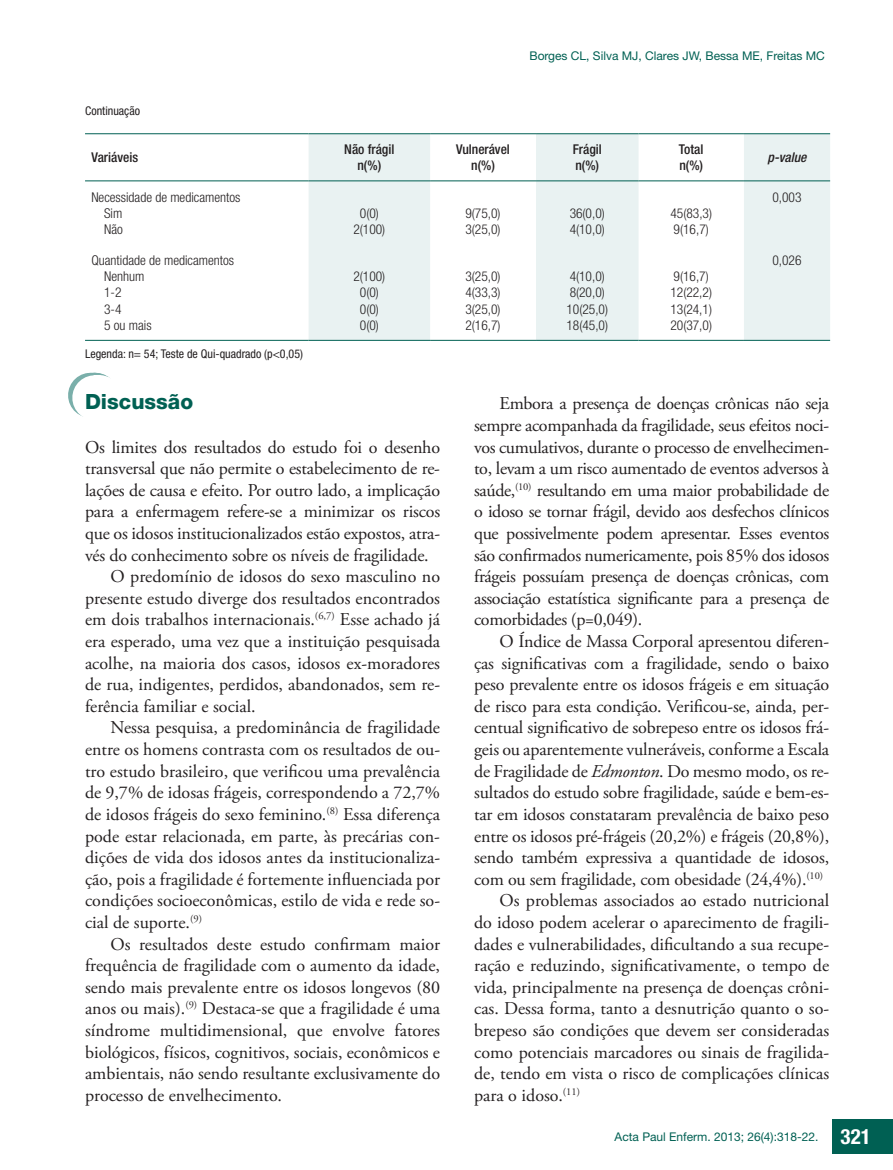
<style>
.page{position:relative;width:893px;height:1170px;background:#fff}
.page>*{position:absolute;margin:0;border:0;box-sizing:border-box;transform-origin:0 0}
.t1{font:800 21px "Helvetica Neue LT Std";color:#006053}
.t2{font:18px/21.6px "Adobe Garamond Pro";color:#231f20;text-align:justify}
.t3{font:300 condensed 13.5px/16.2px "Helvetica Neue LT Std";color:#231f20}
.t4{font:500 condensed 13.5px/16.2px "Helvetica Neue LT Std";color:#231f20;text-align:center}
.t5{font:italic 500 condensed 13.5px "Helvetica Neue LT Std";color:#231f20}
.t6{font:12px "Helvetica Neue LT Std";color:#006053}
.t7{font:condensed 12px "Helvetica Neue LT Std";color:#231f20}
.s1{font-style:italic}
.s2{font-weight:700;font-stretch:condensed;font-size:21px;color:#fff}
</style>
<div class="page">
<div style="left:832px;top:1118px;width:61px;height:35px;background:#006053"></div>
<svg style="left:309px;top:134px;width:521px;height:206px;fill:#e9f2f2"></svg>
<hr style="left:85px;top:133px;width:224px;height:1px;background:#006053">
<hr style="left:309px;top:133px;width:121px;height:1px;background:#006053">
<hr style="left:430px;top:133px;width:106px;height:1px;background:#006053">
<hr style="left:536px;top:133px;width:103px;height:1px;background:#006053">
<hr style="left:639px;top:133px;width:105px;height:1px;background:#006053">
<hr style="left:744px;top:133px;width:86px;height:1px;background:#006053">
<hr style="left:85px;top:180px;width:224px;height:1px;background:#006053">
<hr style="left:309px;top:180px;width:121px;height:1px;background:#006053">
<hr style="left:430px;top:180px;width:106px;height:1px;background:#006053">
<hr style="left:536px;top:180px;width:103px;height:1px;background:#006053">
<hr style="left:639px;top:180px;width:105px;height:1px;background:#006053">
<hr style="left:744px;top:180px;width:86px;height:1px;background:#006053">
<hr style="left:85px;top:340px;width:224px;height:1px;background:#006053">
<hr style="left:309px;top:340px;width:121px;height:1px;background:#006053">
<hr style="left:430px;top:340px;width:106px;height:1px;background:#006053">
<hr style="left:536px;top:340px;width:103px;height:1px;background:#006053">
<hr style="left:639px;top:340px;width:105px;height:1px;background:#006053">
<hr style="left:744px;top:340px;width:86px;height:1px;background:#006053">
<hr style="left:91px;top:373px;width:1px;height:45px;background:#7aafaa">
<svg style="left:92px;top:373px;width:7px;height:3px"></svg>
<hr style="left:95px;top:375px;width:1px;height:45px;background:#fff">
<p class="t7" style="left:85px;top:104px;width:56px">Continuação</p>
<p class="t6" style="left:529px;top:48px;width:297px">Borges CL, Silva MJ, Clares JW, Bessa ME, Freitas MC</p>
<p class="t4" style="left:91px;top:149px;width:48px">Variáveis</p>
<p class="t4" style="left:344px;top:141px;width:52px">Não frágil n(%)</p>
<p class="t4" style="left:456px;top:141px;width:55px">Vulnerável n(%)</p>
<p class="t4" style="left:573px;top:141px;width:31px;text-align:left">Frágil n(%)</p>
<p class="t4" style="left:679px;top:141px;width:26px;text-align:left">Total n(%)</p>
<p class="t5" style="left:768px;top:149px;width:40px">p-value</p>
<p class="t3" style="left:104px;top:188px;width:138px;text-indent:-13px">Necessidade de medicamentos<br>Sim<br>Não</p>
<p class="t3" style="left:772px;top:188px;width:31px">0,003</p>
<p class="t3" style="left:353px;top:205px;width:33px;text-align:center">0(0)<br>2(100)</p>
<p class="t3" style="left:465px;top:205px;width:37px">9(75,0)<br>3(25,0)</p>
<p class="t3" style="left:570px;top:205px;width:37px">36(0,0)<br>4(10,0)</p>
<p class="t3" style="left:670px;top:205px;width:43px">45(83,3)<br>9(16,7)</p>
<p class="t3" style="left:104px;top:252px;width:131px;text-indent:-13px">Quantidade de medicamentos<br>Nenhum<br>1-2<br>3-4<br>5 ou mais</p>
<p class="t3" style="left:353px;top:268px;width:33px;text-align:center">2(100)<br>0(0)<br>0(0)<br>0(0)</p>
<p class="t3" style="left:465px;top:268px;width:37px;text-align:justify">3(25,0)<br>4(33,3)<br>3(25,0)<br>2(16,7)</p>
<p class="t3" style="left:566px;top:268px;width:43px">4(10,0)<br>8(20,0)<br>10(25,0)<br>18(45,0)</p>
<p class="t3" style="left:670px;top:268px;width:43px">9(16,7)<br>12(22,2)<br>13(24,1)<br>20(37,0)</p>
<p class="t3" style="left:772px;top:252px;width:31px">0,026</p>
<p class="t7" style="left:85px;top:346px;width:219px">Legenda: n= 54; Teste de Qui-quadrado (p&lt;0,05)</p>
<p class="t1" style="left:85px;top:389px;width:110px">Discussão</p>
<p class="t2" style="left:85px;top:436px;width:357px">Os limites dos resultados do estudo foi o desenho</p>
<p class="t2" style="left:85px;top:458px;width:356px">transversal que não permite o estabelecimento de re-</p>
<p class="t2" style="left:85px;top:480px;width:357px">lações de causa e efeito. Por outro lado, a implicação</p>
<p class="t2" style="left:85px;top:501px;width:357px">para a enfermagem refere-se a minimizar os riscos</p>
<p class="t2" style="left:85px;top:523px;width:357px">que os idosos institucionalizados estão expostos, atra-</p>
<p class="t2" style="left:85px;top:544px;width:345px">vés do conhecimento sobre os níveis de fragilidade.</p>
<p class="t2" style="left:111px;top:566px;width:331px">O predomínio de idosos do sexo masculino no</p>
<p class="t2" style="left:85px;top:588px;width:357px">presente estudo diverge dos resultados encontrados</p>
<p class="t2" style="left:85px;top:609px;width:357px">em dois trabalhos internacionais.<sup>(6,7)</sup> Esse achado já</p>
<p class="t2" style="left:85px;top:631px;width:357px">era esperado, uma vez que a instituição pesquisada</p>
<p class="t2" style="left:85px;top:652px;width:357px">acolhe, na maioria dos casos, idosos ex-moradores</p>
<p class="t2" style="left:85px;top:674px;width:357px">de rua, indigentes, perdidos, abandonados, sem re-</p>
<p class="t2" style="left:85px;top:696px;width:172px">ferência familiar e social.</p>
<p class="t2" style="left:111px;top:717px;width:331px">Nessa pesquisa, a predominância de fragilidade</p>
<p class="t2" style="left:85px;top:739px;width:357px">entre os homens contrasta com os resultados de ou-</p>
<p class="t2" style="left:85px;top:760px;width:357px">tro estudo brasileiro, que verificou uma prevalência</p>
<p class="t2" style="left:85px;top:782px;width:357px">de 9,7% de idosas frágeis, correspondendo a 72,7%</p>
<p class="t2" style="left:85px;top:804px;width:357px">de idosos frágeis do sexo feminino.<sup>(8)</sup> Essa diferença</p>
<p class="t2" style="left:85px;top:825px;width:356px">pode estar relacionada, em parte, às precárias con-</p>
<p class="t2" style="left:85px;top:847px;width:357px">dições de vida dos idosos antes da institucionaliza-</p>
<p class="t2" style="left:85px;top:868px;width:356px">ção, pois a fragilidade é fortemente influenciada por</p>
<p class="t2" style="left:85px;top:890px;width:357px">condições socioeconômicas, estilo de vida e rede so-</p>
<p class="t2" style="left:85px;top:912px;width:118px">cial de suporte.<sup>(9)</sup></p>
<p class="t2" style="left:111px;top:933px;width:331px">Os resultados deste estudo confirmam maior</p>
<p class="t2" style="left:85px;top:955px;width:356px">frequência de fragilidade com o aumento da idade,</p>
<p class="t2" style="left:85px;top:976px;width:357px">sendo mais prevalente entre os idosos longevos (80</p>
<p class="t2" style="left:85px;top:998px;width:357px">anos ou mais).<sup>(9)</sup> Destaca-se que a fragilidade é uma</p>
<p class="t2" style="left:85px;top:1020px;width:357px">síndrome multidimensional, que envolve fatores</p>
<p class="t2" style="left:85px;top:1041px;width:357px">biológicos, físicos, cognitivos, sociais, econômicos e</p>
<p class="t2" style="left:85px;top:1063px;width:357px">ambientais, não sendo resultante exclusivamente do</p>
<p class="t2" style="left:85px;top:1084px;width:199px">processo de envelhecimento.</p>
<p class="t2" style="left:474px;top:393px;width:357px;text-indent:26px">Embora a presença de doenças crônicas não seja sempre acompanhada da fragilidade, seus efeitos noci&shy;vos cumulativos, durante o processo de envelhecimen&shy;to, levam a um risco aumentado de eventos adversos à saúde,<sup>(10)</sup> resultando em uma maior probabilidade de o idoso se tornar frágil, devido aos desfechos clínicos que possivelmente podem apresentar. Esses eventos são confirmados numericamente, pois 85% dos idosos frágeis possuíam presença de doenças crônicas, com associação estatística significante para a presença de comorbidades (p=0,049).</p>
<p class="t2" style="left:500px;top:631px;width:331px">O Índice de Massa Corporal apresentou diferen-</p>
<p class="t2" style="left:474px;top:652px;width:357px">ças significativas com a fragilidade, sendo o baixo</p>
<p class="t2" style="left:474px;top:674px;width:356px">peso prevalente entre os idosos frágeis e em situação</p>
<p class="t2" style="left:474px;top:696px;width:357px">de risco para esta condição. Verificou-se, ainda, per-</p>
<p class="t2" style="left:474px;top:717px;width:356px">centual significativo de sobrepeso entre os idosos frá-</p>
<p class="t2" style="left:474px;top:739px;width:357px">geis ou aparentemente vulneráveis, conforme a Escala</p>
<p class="t2" style="left:474px;top:760px;width:357px">de Fragilidade de <span class="s1">Edmonton</span>. Do mesmo modo, os re-</p>
<p class="t2" style="left:474px;top:782px;width:357px">sultados do estudo sobre fragilidade, saúde e bem-es-</p>
<p class="t2" style="left:474px;top:804px;width:357px">tar em idosos constataram prevalência de baixo peso</p>
<p class="t2" style="left:474px;top:825px;width:357px">entre os idosos pré-frágeis (20,2%) e frágeis (20,8%),</p>
<p class="t2" style="left:474px;top:847px;width:357px">sendo também expressiva a quantidade de idosos,</p>
<p class="t2" style="left:474px;top:868px;width:351px">com ou sem fragilidade, com obesidade (24,4%).<sup>(10)</sup></p>
<p class="t2" style="left:500px;top:890px;width:331px">Os problemas associados ao estado nutricional</p>
<p class="t2" style="left:474px;top:912px;width:357px">do idoso podem acelerar o aparecimento de fragili-</p>
<p class="t2" style="left:474px;top:933px;width:357px">dades e vulnerabilidades, dificultando a sua recupe-</p>
<p class="t2" style="left:474px;top:955px;width:357px">ração e reduzindo, significativamente, o tempo de</p>
<p class="t2" style="left:474px;top:976px;width:357px">vida, principalmente na presença de doenças crôni-</p>
<p class="t2" style="left:474px;top:998px;width:357px">cas. Dessa forma, tanto a desnutrição quanto o so-</p>
<p class="t2" style="left:474px;top:1020px;width:357px">brepeso são condições que devem ser consideradas</p>
<p class="t2" style="left:474px;top:1041px;width:357px">como potenciais marcadores ou sinais de fragilida-</p>
<p class="t2" style="left:474px;top:1063px;width:357px">de, tendo em vista o risco de complicações clínicas</p>
<p class="t2" style="left:474px;top:1084px;width:107px">para o idoso.<sup>(11)</sup></p>
<p class="t6" style="left:615px;top:1129px;width:258px">Acta Paul Enferm. 2013; 26(4):318-22. <span class="s2">321</span></p>
</div>
